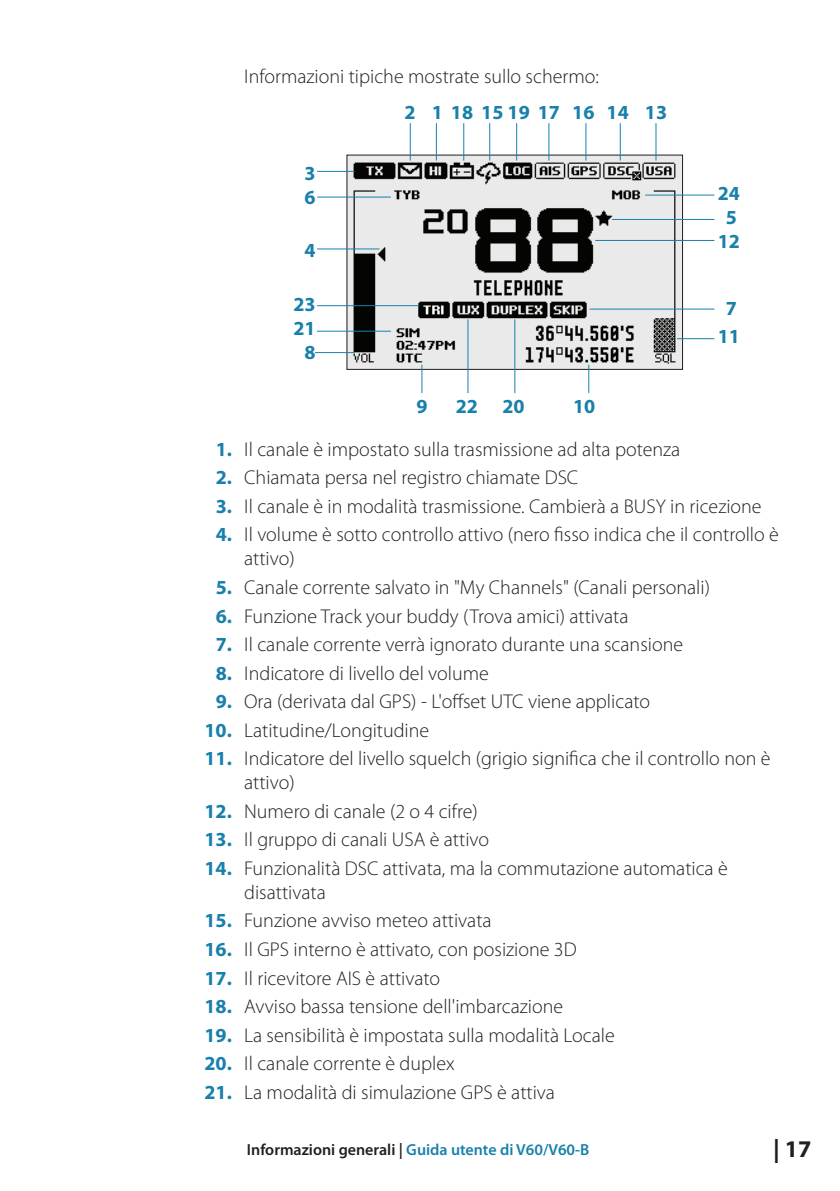
<style>
.page{position:relative;width:840px;height:1191px;background:#fff}
.page>*{position:absolute;margin:0;border:0;box-sizing:border-box;transform-origin:0 0}
.t1{font:700 24px "Myriad Pro";color:#231f20}
.t2{font:300 20px/24px "Myriad Pro";color:#231f20}
.t3{font:700 20px/24px "Myriad Pro";color:#1980ac;text-align:center}
.t4{font:600 16px "Myriad Pro";color:#1980ac}
.s1{font-weight:700;color:#1980ac}
.s2{color:#231f20}
</style>
<div class="page">
<img style="left:348px;top:157px;width:332px;height:210px">
<hr style="left:435px;top:123px;width:1px;height:37px;background:#1980ac">
<hr style="left:409px;top:123px;width:1px;height:37px;background:#1980ac">
<hr style="left:463px;top:123px;width:1px;height:37px;background:#1980ac">
<hr style="left:489px;top:123px;width:1px;height:37px;background:#1980ac">
<hr style="left:516px;top:123px;width:1px;height:37px;background:#1980ac">
<hr style="left:548px;top:123px;width:1px;height:37px;background:#1980ac">
<hr style="left:585px;top:123px;width:1px;height:37px;background:#1980ac">
<hr style="left:619px;top:123px;width:1px;height:37px;background:#1980ac">
<svg style="left:421px;top:365px;width:1px;height:28px"></svg>
<svg style="left:588px;top:365px;width:1px;height:28px"></svg>
<hr style="left:514px;top:319px;width:1px;height:74px;background:#1980ac">
<hr style="left:644px;top:195px;width:70px;height:1px;background:#1980ac">
<hr style="left:676px;top:338px;width:38px;height:1px;background:#1980ac">
<hr style="left:612px;top:219px;width:102px;height:1px;background:#1980ac">
<hr style="left:595px;top:240px;width:119px;height:1px;background:#1980ac">
<hr style="left:589px;top:308px;width:125px;height:1px;background:#1980ac">
<hr style="left:317px;top:171px;width:37px;height:1px;background:#1980ac">
<hr style="left:317px;top:331px;width:73px;height:1px;background:#1980ac">
<hr style="left:317px;top:248px;width:62px;height:1px;background:#1980ac">
<hr style="left:317px;top:305px;width:102px;height:1px;background:#1980ac">
<hr style="left:655px;top:123px;width:1px;height:37px;background:#1980ac">
<hr style="left:467px;top:319px;width:1px;height:74px;background:#1980ac">
<hr style="left:317px;top:197px;width:73px;height:1px;background:#1980ac">
<hr style="left:315px;top:352px;width:39px;height:1px;background:#1980ac">
<p class="t2" style="left:244px;top:65px;width:356px">Informazioni tipiche mostrate sullo schermo:</p>
<p class="t3" style="left:404px;top:100px;width:264px">2 1 18 15 19 17 16 14 13</p>
<p class="t3" style="left:304px;top:160px;width:13px;text-align:left">3<br>6</p>
<p class="t3" style="left:304px;top:238px;width:13px">4</p>
<p class="t3" style="left:293px;top:291px;width:24px">23<br>21<br>8</p>
<p class="t3" style="left:416px;top:393px;width:13px">9</p>
<p class="t3" style="left:455px;top:393px;width:70px">22 20</p>
<p class="t3" style="left:572px;top:393px;width:24px">10</p>
<p class="t3" style="left:717px;top:181px;width:24px">24<br>5<br>12</p>
<p class="t3" style="left:717px;top:294px;width:24px;line-height:28px">7<br>11</p>
<p class="t2" style="left:216px;top:437px;width:466px"><span class="s1">1.</span> Il canale è impostato sulla trasmissione ad alta potenza</p>
<p class="t2" style="left:216px;top:466px;width:364px"><span class="s1">2.</span> Chiamata persa nel registro chiamate DSC</p>
<p class="t2" style="left:216px;top:494px;width:547px"><span class="s1">3.</span> Il canale è in modalità trasmissione. Cambierà a BUSY in ricezione</p>
<p class="t2" style="left:244px;top:523px;width:536px;text-indent:-28px"><span class="s1">4.</span> Il volume è sotto controllo attivo (nero fisso indica che il controllo è attivo)</p>
<p class="t2" style="left:216px;top:575px;width:495px"><span class="s1">5.</span> Canale corrente salvato in "My Channels" (Canali personali)</p>
<p class="t2" style="left:216px;top:604px;width:414px"><span class="s1">6.</span> Funzione Track your buddy (Trova amici) attivata</p>
<p class="t2" style="left:216px;top:632px;width:468px"><span class="s1">7.</span> Il canale corrente verrà ignorato durante una scansione</p>
<p class="t2" style="left:216px;top:661px;width:274px"><span class="s1">8.</span> Indicatore di livello del volume</p>
<p class="t2" style="left:216px;top:690px;width:435px"><span class="s1">9.</span> Ora (derivata dal GPS) - L'offset UTC viene applicato</p>
<p class="t2" style="left:204px;top:718px;width:226px"><span class="s1">10.</span> Latitudine/Longitudine</p>
<p class="t2" style="left:244px;top:747px;width:527px;text-indent:-40px"><span class="s1">11.</span> Indicatore del livello squelch (grigio significa che il controllo non è attivo)</p>
<p class="t2" style="left:204px;top:799px;width:275px"><span class="s1">12.</span> Numero di canale (2 o 4 cifre)</p>
<p class="t2" style="left:204px;top:828px;width:286px"><span class="s1">13.</span> Il gruppo di canali USA è attivo</p>
<p class="t2" style="left:244px;top:856px;width:485px;text-indent:-40px"><span class="s1">14.</span> Funzionalità DSC attivata, ma la commutazione automatica è disattivata</p>
<p class="t2" style="left:204px;top:909px;width:288px"><span class="s1">15.</span> Funzione avviso meteo attivata</p>
<p class="t2" style="left:204px;top:937px;width:373px"><span class="s1">16.</span> Il GPS interno è attivato, con posizione 3D</p>
<p class="t2" style="left:204px;top:966px;width:237px"><span class="s1">17.</span> Il ricevitore AIS è attivato</p>
<p class="t2" style="left:204px;top:994px;width:360px"><span class="s1">18.</span> Avviso bassa tensione dell'imbarcazione</p>
<p class="t2" style="left:204px;top:1023px;width:411px"><span class="s1">19.</span> La sensibilità è impostata sulla modalità Locale</p>
<p class="t2" style="left:204px;top:1051px;width:251px"><span class="s1">20.</span> Il canale corrente è duplex</p>
<p class="t2" style="left:204px;top:1080px;width:352px"><span class="s1">21.</span> La modalità di simulazione GPS è attiva</p>
<p class="t4" style="left:247px;top:1139px;width:344px"><span class="s2">Informazioni generali |</span> Guida utente di V60/V60-B</p>
<p class="t1" style="left:772px;top:1132px;width:40px">| 17</p>
</div>
